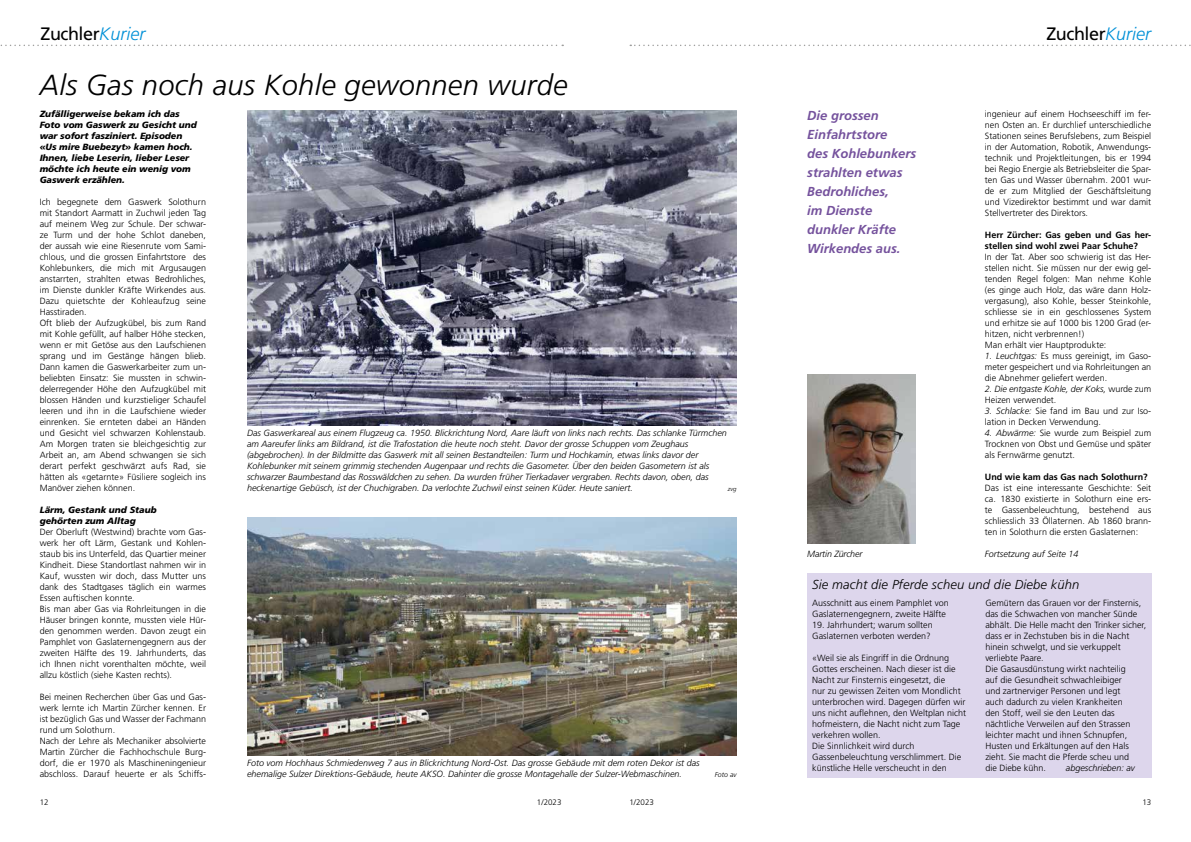
<style>
.page{position:relative;width:1191px;height:842px;background:#fff}
.page>*{position:absolute;margin:0;border:0;box-sizing:border-box;transform-origin:0 0}
.t1{font:italic 300 29px "Frutiger LT Pro";letter-spacing:.01em;color:#000}
.t2{font:18px "Frutiger LT Pro";letter-spacing:-.025em;color:#000}
.t3{font:italic 700 13px/19px "Frutiger LT Pro";color:#75529d}
.t4{font:italic 300 13px "Frutiger LT Pro";letter-spacing:.01em;color:#000}
.t5{font:300 9px/11px "Frutiger LT Pro";color:#000}
.t6{font:italic 300 9px/11px "Frutiger LT Pro";color:#000}
.t7{font:italic 900 9px/11px "Frutiger LT Pro";letter-spacing:-.005em;color:#000}
.t8{font:700 9px/11px "Frutiger LT Pro";color:#000}
.t9{font:300 8px "Frutiger LT Pro";color:#000}
.t10{font:italic 300 7px "Frutiger LT Pro";color:#000}
.t11{font:italic 300 6px "Frutiger LT Pro";color:#000}
.s1{font-weight:300;font-style:italic;color:#0090d7}
.s2{font-style:italic}
.s3{font-style:normal}
</style>
<div class="page">
<svg style="left:0;top:45px;width:563px;height:1px"></svg>
<svg style="left:630px;top:45px;width:561px;height:1px"></svg>
<img style="left:247px;top:111px;width:489px;height:314px">
<img style="left:247px;top:518px;width:489px;height:237px">
<img style="left:807px;top:374px;width:108px;height:170px">
<div style="left:807px;top:573px;width:344px;height:204px;background:#ddd6ec"></div>
<h2 class="t2" style="left:40px;top:23px;width:106px">Zuchler<span class="s1">Kurier</span></h2>
<h2 class="t2" style="left:1046px;top:23px;width:106px">Zuchler<span class="s1">Kurier</span></h2>
<h1 class="t1" style="left:40px;top:68px;width:529px">Als Gas noch aus Kohle gewonnen wurde</h1>
<p class="t7" style="left:40px;top:109px;width:158px">Zufälligerweise bekam ich das<br>Foto vom Gaswerk zu Gesicht und war sofort fasziniert. Episoden «Us mire Buebezyt» kamen hoch.<br>Ihnen, liebe Leserin, lieber Leser möchte ich heute ein wenig vom<br>Gaswerk erzählen.</p>
<p class="t5" style="left:40px;top:197px;width:168px">Ich begegnete dem Gaswerk Solothurn mit Standort Aarmatt in Zuchwil jeden Tag auf meinem Weg zur Schule. Der schwar&shy;ze Turm und der hohe Schlot daneben, der aussah wie eine Riesenrute vom Sami&shy;chlous, und die grossen Einfahrtstore des Kohlebunkers, die mich mit Argusaugen anstarrten, strahlten etwas Bedrohliches, im Dienste dunkler Kräfte Wirkendes aus.<br>Dazu quietschte der Kohleaufzug seine Hasstiraden.<br>Oft blieb der Aufzugkübel, bis zum Rand mit Kohle gefüllt, auf halber Höhe stecken, wenn er mit Getöse aus den Laufschienen sprang und im Gestänge hängen blieb.<br>Dann kamen die Gaswerkarbeiter zum un&shy;beliebten Einsatz: Sie mussten in schwin&shy;delerregender Höhe den Aufzugkübel mit blossen Händen und kurzstieliger Schaufel leeren und ihn in die Laufschiene wieder einrenken. Sie ernteten dabei an Händen und Gesicht viel schwarzen Kohlenstaub.<br>Am Morgen traten sie bleichgesichtig zur Arbeit an, am Abend schwangen sie sich derart perfekt geschwärzt aufs Rad, sie hätten als «getarnte» Füsiliere sogleich ins Manöver ziehen können.</p>
<p class="t7" style="left:40px;top:505px;width:119px">Lärm, Gestank und Staub gehörten zum Alltag</p>
<p class="t5" style="left:40px;top:527px;width:168px">Der Oberluft (Westwind) brachte vom Gas&shy;werk her oft Lärm, Gestank und Kohlen&shy;staub bis ins Unterfeld, das Quartier meiner Kindheit. Diese Standortlast nahmen wir in Kauf, wussten wir doch, dass Mutter uns dank des Stadtgases täglich ein warmes Essen auftischen konnte.<br>Bis man aber Gas via Rohrleitungen in die Häuser bringen konnte, mussten viele Hür&shy;den genommen werden. Davon zeugt ein Pamphlet von Gaslaternengegnern aus der zweiten Hälfte des 19. Jahrhunderts, das ich Ihnen nicht vorenthalten möchte, weil allzu köstlich (siehe Kasten rechts).</p>
<p class="t5" style="left:40px;top:692px;width:168px">Bei meinen Recherchen über Gas und Gas&shy;werk lernte ich Martin Zürcher kennen. Er ist bezüglich Gas und Wasser der Fachmann rund um Solothurn.<br>Nach der Lehre als Mechaniker absolvierte Martin Zürcher die Fachhochschule Burg&shy;dorf, die er 1970 als Maschineningenieur abschloss. Darauf heuerte er als Schiffs-</p>
<p class="t6" style="left:247px;top:428px;width:481px">Das Gaswerkareal aus einem Flugzeug ca. 1950. Blickrichtung Nord, Aare läuft von links nach rechts. Das schlanke Türmchen am Aareufer links am Bildrand, ist die Trafostation die heute noch steht. Davor der grosse Schuppen vom Zeughaus (abgebrochen). In der Bildmitte das Gaswerk mit all seinen Bestandteilen: Turm und Hochkamin, etwas links davor der Kohlebunker mit seinem grimmig stechenden Augenpaar und rechts die Gasometer. Über den beiden Gasometern ist als schwarzer Baumbestand das Rosswäldchen zu sehen. Da wurden früher Tierkadaver vergraben. Rechts davon, oben, das heckenartige Gebüsch, ist der Chuchigraben. Da verlochte Zuchwil einst seinen Küder. Heute saniert.</p>
<p class="t11" style="left:728px;top:486px;width:10px">zvg</p>
<p class="t6" style="left:247px;top:758px;width:454px">Foto vom Hochhaus Schmiedenweg 7 aus in Blickrichtung Nord-Ost. Das grosse Gebäude mit dem roten Dekor ist das ehemalige Sulzer Direktions-Gebäude, heute AKSO. Dahinter die grosse Montagehalle der Sulzer-Webmaschinen.</p>
<p class="t10" style="left:715px;top:771px;width:23px">Foto av</p>
<h3 class="t3" style="left:807px;top:106px;width:111px">Die grossen<br>Einfahrtstore<br>des Kohlebunkers strahlten etwas<br>Bedrohliches,<br>im Dienste dunkler Kräfte<br>Wirkendes aus.</h3>
<p class="t5" style="left:985px;top:109px;width:168px;text-align:justify">ingenieur auf einem Hochseeschiff im fer&shy;nen Osten an. Er durchlief unterschiedliche Stationen seines Berufslebens, zum Beispiel in der Automation, Robotik, Anwendungs&shy;technik und Projektleitungen, bis er 1994 bei Regio Energie als Betriebsleiter die Spar&shy;ten Gas und Wasser übernahm. 2001 wur&shy;de er zum Mitglied der Geschäftsleitung und Vizedirektor bestimmt und war damit Stellvertreter des Direktors.</p>
<p class="t8" style="left:985px;top:230px;width:168px">Herr Zürcher: Gas geben und Gas her&shy;stellen sind wohl zwei Paar Schuhe?</p>
<p class="t5" style="left:985px;top:252px;width:168px">In der Tat. Aber soo schwierig ist das Her&shy;stellen nicht. Sie müssen nur der ewig gel&shy;tenden Regel folgen: Man nehme Kohle (es ginge auch Holz, das wäre dann Holz&shy;vergasung), also Kohle, besser Steinkohle, schliesse sie in ein geschlossenes System und erhitze sie auf 1000 bis 1200 Grad (er&shy;hitzen, nicht verbrennen!)<br>Man erhält vier Hauptprodukte:</p>
<p class="t5" style="left:985px;top:351px;width:168px;text-align:justify"><span class="s2">1. Leuchtgas:</span> Es muss gereinigt, im Gaso&shy;meter gespeichert und via Rohrleitungen an die Abnehmer geliefert werden.</p>
<p class="t6" style="left:985px;top:384px;width:168px">2. Die entgaste Kohle, der Koks, <span class="s3">wurde zum<br>Heizen verwendet.</span></p>
<p class="t5" style="left:985px;top:406px;width:167px"><span class="s2">3. Schlacke:</span> Sie fand im Bau und zur Iso&shy;lation in Decken Verwendung.</p>
<p class="t5" style="left:985px;top:428px;width:168px;text-align:justify"><span class="s2">4. Abwärme:</span> Sie wurde zum Beispiel zum Trocknen von Obst und Gemüse und später als Fernwärme genutzt.</p>
<p class="t8" style="left:985px;top:472px;width:164px">Und wie kam das Gas nach Solothurn?</p>
<p class="t5" style="left:985px;top:483px;width:168px;text-align:justify">Das ist eine interessante Geschichte: Seit ca. 1830 existierte in Solothurn eine ers&shy;te Gassenbeleuchtung, bestehend aus schliesslich 33 Öllaternen. Ab 1860 brann&shy;ten in Solothurn die ersten Gaslaternen:</p>
<p class="t6" style="left:807px;top:549px;width:57px">Martin Zürcher</p>
<p class="t6" style="left:985px;top:549px;width:95px">Fortsetzung auf Seite 14</p>
<h3 class="t4" style="left:812px;top:577px;width:269px">Sie macht die Pferde scheu und die Diebe kühn</h3>
<p class="t5" style="left:812px;top:598px;width:138px">Ausschnitt aus einem Pamphlet von<br>Gaslaternengegnern, zweite Hälfte</p>
<p class="t5" style="left:812px;top:620px;width:122px">19. Jahrhundert; warum sollten<br>Gaslaternen verboten werden?</p>
<p class="t5" style="left:812px;top:653px;width:155px">«Weil sie als Eingriff in die Ordnung Gottes erscheinen. Nach dieser ist die Nacht zur Finsternis eingesetzt, die<br>nur zu gewissen Zeiten vom Mondlicht unterbrochen wird. Dagegen dürfen wir uns nicht auflehnen, den Weltplan nicht hofmeistern, die Nacht nicht zum Tage verkehren wollen.<br>Die Sinnlichkeit wird durch Gassenbeleuchtung verschlimmert. Die künstliche Helle verscheucht in den</p>
<p class="t5" style="left:985px;top:598px;width:162px">Gemütern das Grauen vor der Finsternis, das die Schwachen von mancher Sünde abhält. Die Helle macht den Trinker sicher, dass er in Zechstuben bis in die Nacht hinein schwelgt, und sie verkuppelt verliebte Paare.<br>Die Gasausdünstung wirkt nachteilig<br>auf die Gesundheit schwachleibiger<br>und zartnerviger Personen und legt<br>auch dadurch zu vielen Krankheiten<br>den Stoff, weil sie den Leuten das nächtliche Verweilen auf den Strassen leichter macht und ihnen Schnupfen, Husten und Erkältungen auf den Hals zieht. Sie macht die Pferde scheu und<br>die Diebe kühn.</p>
<p class="t6" style="left:1066px;top:763px;width:71px">abgeschrieben: av</p>
<p class="t9" style="left:40px;top:798px;width:10px">12</p>
<p class="t9" style="left:537px;top:798px;width:26px">1/2023</p>
<p class="t9" style="left:629px;top:798px;width:26px">1/2023</p>
<p class="t9" style="left:1142px;top:798px;width:10px">13</p>
</div>
